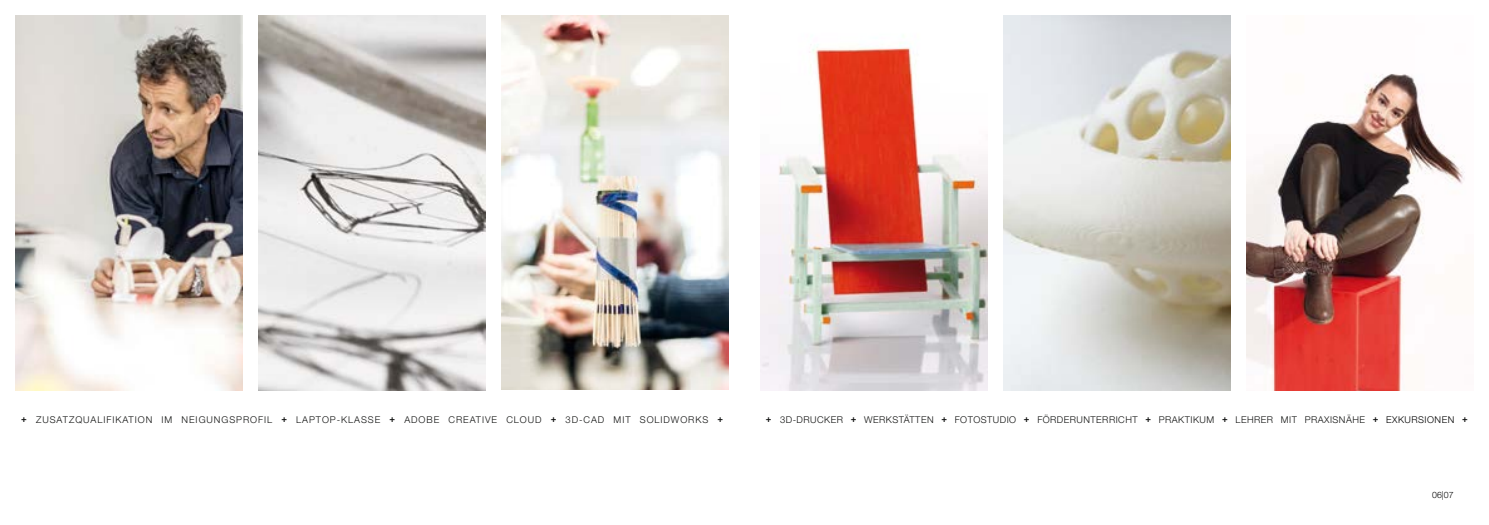
<style>
.page{position:relative;width:1489px;height:525px;background:#fff}
.page>*{position:absolute;margin:0;border:0;box-sizing:border-box;transform-origin:0 0}
.t1{font:300 9.38px "Helvetica Neue LT Pro";letter-spacing:.05em;color:#111211}
.t2{font:300 9.38px "Helvetica Neue LT Pro";letter-spacing:.1em;color:#111211}
.t3{font:300 8.75px "Helvetica Neue LT Pro";color:#000}
.s1{font-weight:700}
.s2{color:#000}
</style>
<div class="page">
<img style="left:501px;top:16px;width:227px;height:374px">
<img style="left:1003px;top:16px;width:227px;height:374px">
<img style="left:16px;top:16px;width:227px;height:374px">
<img style="left:259px;top:16px;width:226px;height:374px">
<img style="left:760px;top:44px;width:227px;height:346px">
<img style="left:1246px;top:74px;width:219px;height:316px">
<p class="t2" style="left:21px;top:413px;width:703px"><span class="s1">+</span> ZUSATZQUALIFIKATION IM NEIGUNGSPROFIL <span class="s1">+</span> LAPTOP-KLASSE <span class="s1">+</span> ADOBE CREATIVE CLOUD <span class="s1">+</span> 3D-CAD MIT SOLIDWORKS <span class="s1">+</span></p>
<p class="t1" style="left:765px;top:413px;width:703px"><span class="s1">+</span> 3D-DRUCKER <span class="s1">+</span> WERKSTÄTTEN <span class="s1">+</span> FOTOSTUDIO <span class="s1">+</span> FÖRDERUNTERRICHT <span class="s1">+</span> PRAKTIKUM <span class="s1">+</span> LEHRER MIT PRAXISNÄHE <span class="s1">+</span> <span class="s2">EXKURSIONEN</span> <span class="s1">+</span></p>
<p class="t3" style="left:1431px;top:489px;width:23px">06|07</p>
</div>
